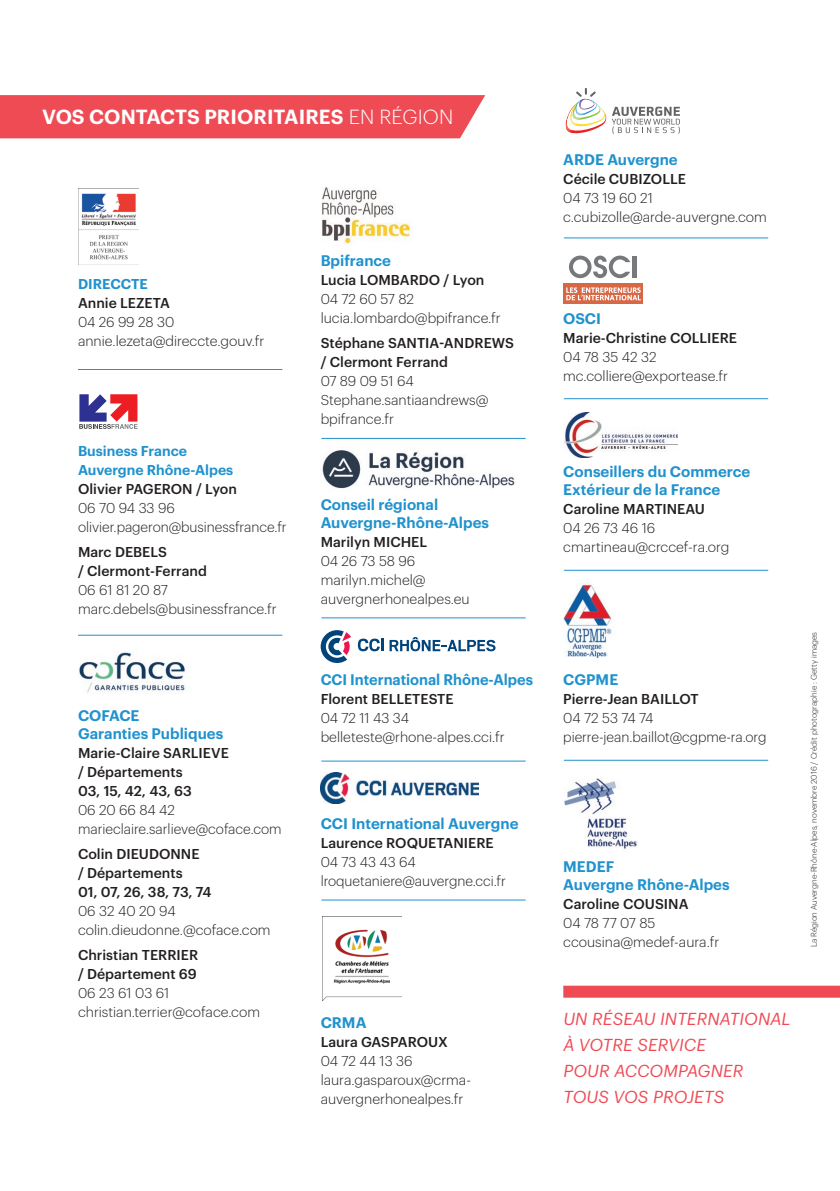
<style>
.page{position:relative;width:840px;height:1191px;background:#fff}
.page>*{position:absolute;margin:0;border:0;box-sizing:border-box;transform-origin:0 0}
.t1{font:600 20px "Graphik";letter-spacing:.005em;color:#fff}
.t2{font:italic 17px/26px "Graphik";letter-spacing:.005em;color:#ef4b55}
.t3{font:600 15px/18px "Graphik";color:#2092ce}
.t4{font:300 14px/19px "Graphik";color:#231f20}
.t5{font:500 14px/19px "Graphik";color:#231f20}
.t6{font:600 14px/19px "Graphik";color:#2092ce}
.t7{font:300 8px "Graphik";color:#231f20}
.s1{font-weight:300}
</style>
<div class="page">
<div style="left:563px;top:985px;width:276px;height:12px;background:#ef4b55"></div>
<svg style="left:565px;top:88px;width:114px;height:46px"></svg>
<svg style="left:569px;top:255px;width:61px;height:23px"></svg>
<hr style="left:632px;top:256px;width:4px;height:22px;background:#75797b">
<div style="left:563px;top:284px;width:79px;height:20px;background:#d86746"></div>
<svg style="left:566px;top:287px;width:74px;height:13px"></svg>
<img style="left:563px;top:413px;width:114px;height:44px">
<img style="left:563px;top:584px;width:49px;height:75px">
<img style="left:564px;top:778px;width:74px;height:71px">
<hr style="left:563px;top:398px;width:204px;height:1px;background:#2092ce">
<hr style="left:563px;top:238px;width:204px;height:1px;background:#2092ce">
<hr style="left:563px;top:570px;width:204px;height:1px;background:#2092ce">
<hr style="left:563px;top:760px;width:204px;height:1px;background:#2092ce">
<img style="left:322px;top:187px;width:89px;height:57px">
<img style="left:322px;top:450px;width:193px;height:39px">
<svg style="left:358px;top:638px;width:25px;height:13px"></svg>
<svg style="left:389px;top:637px;width:106px;height:14px"></svg>
<svg style="left:320px;top:630px;width:31px;height:33px"></svg>
<img style="left:320px;top:772px;width:158px;height:31px">
<img style="left:322px;top:917px;width:80px;height:84px">
<hr style="left:321px;top:438px;width:204px;height:1px;background:#2092ce">
<hr style="left:321px;top:617px;width:204px;height:1px;background:#2092ce">
<hr style="left:321px;top:760px;width:204px;height:1px;background:#2092ce">
<hr style="left:321px;top:899px;width:204px;height:1px;background:#2092ce">
<img style="left:78px;top:189px;width:60px;height:75px">
<svg style="left:79px;top:394px;width:58px;height:35px"></svg>
<img style="left:79px;top:652px;width:107px;height:41px">
<hr style="left:78px;top:369px;width:204px;height:1px;background:#2092ce">
<hr style="left:78px;top:635px;width:204px;height:1px;background:#2092ce">
<div style="left:0;top:95px;width:485px;height:43px;background:#ef4b55"></div>
<h1 class="t1" style="left:42px;top:101px;width:412px">VOS CONTACTS PRIORITAIRES <span class="s1">EN RÉGION</span></h1>
<p class="t6" style="left:78px;top:273px;width:71px">DIRECCTE</p>
<p class="t5" style="left:78px;top:292px;width:93px">Annie LEZETA</p>
<p class="t4" style="left:78px;top:311px;width:188px">04 26 99 28 30 annie.lezeta@direccte.gouv.fr</p>
<p class="t6" style="left:78px;top:440px;width:157px">Business France<br>Auvergne Rhône-Alpes</p>
<p class="t5" style="left:78px;top:478px;width:160px">Olivier PAGERON / Lyon</p>
<p class="t4" style="left:78px;top:497px;width:210px">06 70 94 33 96 olivier.pageron@businessfrance.fr</p>
<p class="t5" style="left:78px;top:541px;width:130px">Marc DEBELS<br>/ Clermont-Ferrand</p>
<p class="t4" style="left:78px;top:579px;width:200px">06 61 81 20 87 marc.debels@businessfrance.fr</p>
<p class="t3" style="left:78px;top:705px;width:147px">COFACE<br>Garanties Publiques</p>
<p class="t5" style="left:78px;top:742px;width:152px">Marie-Claire SARLIEVE / Départements<br>03, 15, 42, 43, 63</p>
<p class="t4" style="left:78px;top:799px;width:205px">06 20 66 84 42 marieclaire.sarlieve@coface.com</p>
<p class="t5" style="left:78px;top:843px;width:135px">Colin DIEUDONNE<br>/ Départements<br>01, 07, 26, 38, 73, 74</p>
<p class="t4" style="left:78px;top:900px;width:194px">06 32 40 20 94 colin.dieudonne.@coface.com</p>
<p class="t5" style="left:78px;top:944px;width:122px">Christian TERRIER / Département 69</p>
<p class="t4" style="left:78px;top:982px;width:183px">06 23 61 03 61 christian.terrier@coface.com</p>
<p class="t3" style="left:320px;top:250px;width:72px">Bpifrance</p>
<p class="t5" style="left:320px;top:269px;width:165px">Lucia LOMBARDO / Lyon</p>
<p class="t4" style="left:320px;top:288px;width:181px">04 72 60 57 82 lucia.lombardo@bpifrance.fr</p>
<p class="t5" style="left:320px;top:332px;width:195px">Stéphane SANTIA-ANDREWS / Clermont Ferrand</p>
<p class="t4" style="left:320px;top:370px;width:169px">07 89 09 51 64<br>Stephane.santiaandrews@ bpifrance.fr</p>
<p class="t3" style="left:320px;top:494px;width:170px">Conseil régional<br>Auvergne-Rhône-Alpes</p>
<p class="t5" style="left:320px;top:531px;width:108px">Marilyn MICHEL</p>
<p class="t4" style="left:320px;top:550px;width:150px">04 26 73 58 96 marilyn.michel@ auvergnerhonealpes.eu</p>
<p class="t3" style="left:320px;top:669px;width:214px">CCI International Rhône-Alpes</p>
<p class="t5" style="left:320px;top:688px;width:134px">Florent BELLETESTE</p>
<p class="t4" style="left:320px;top:707px;width:185px">04 72 11 43 34 belleteste@rhone-alpes.cci.fr</p>
<p class="t3" style="left:320px;top:813px;width:199px">CCI International Auvergne</p>
<p class="t5" style="left:320px;top:832px;width:174px">Laurence ROQUETANIERE</p>
<p class="t4" style="left:320px;top:851px;width:187px">04 73 43 43 64 lroquetaniere@auvergne.cci.fr</p>
<p class="t3" style="left:320px;top:1012px;width:47px">CRMA</p>
<p class="t5" style="left:320px;top:1031px;width:128px">Laura GASPAROUX</p>
<p class="t4" style="left:320px;top:1050px;width:152px">04 72 44 13 36 laura.gasparoux@crma&shy;auvergnerhonealpes.fr</p>
<p class="t3" style="left:563px;top:149px;width:116px">ARDE Auvergne</p>
<p class="t5" style="left:563px;top:168px;width:124px">Cécile CUBIZOLLE</p>
<p class="t4" style="left:563px;top:188px;width:205px">04 73 19 60 21 c.cubizolle@arde-auvergne.com</p>
<p class="t3" style="left:563px;top:308px;width:39px">OSCI</p>
<p class="t5" style="left:563px;top:327px;width:175px">Marie-Christine COLLIERE</p>
<p class="t4" style="left:563px;top:346px;width:166px">04 78 35 42 32 mc.colliere@exportease.fr</p>
<p class="t3" style="left:563px;top:461px;width:188px">Conseillers du Commerce<br>Extérieur de la France</p>
<p class="t5" style="left:563px;top:498px;width:143px">Caroline MARTINEAU</p>
<p class="t4" style="left:563px;top:517px;width:167px">04 26 73 46 16 cmartineau@crccef-ra.org</p>
<p class="t3" style="left:563px;top:669px;width:56px">CGPME</p>
<p class="t5" style="left:563px;top:688px;width:137px">Pierre-Jean BAILLOT</p>
<p class="t4" style="left:563px;top:707px;width:204px">04 72 53 74 74 pierre-jean.baillot@cgpme-ra.org</p>
<p class="t3" style="left:563px;top:856px;width:168px">MEDEF<br>Auvergne Rhône-Alpes</p>
<p class="t5" style="left:563px;top:893px;width:127px">Caroline COUSINA</p>
<p class="t4" style="left:563px;top:912px;width:157px">04 78 77 07 85 ccousina@medef-aura.fr</p>
<p class="t7" style="left:807px;top:947px;width:317px;rotate:-90deg">La Région Auvergne-Rhône-Alpes, novembre 2016 / Crédit photographie : Getty images</p>
<p class="t2" style="left:563px;top:1004px;width:229px">UN RÉSEAU INTERNATIONAL<br>À VOTRE SERVICE<br>POUR ACCOMPAGNER<br>TOUS VOS PROJETS</p>
</div>
